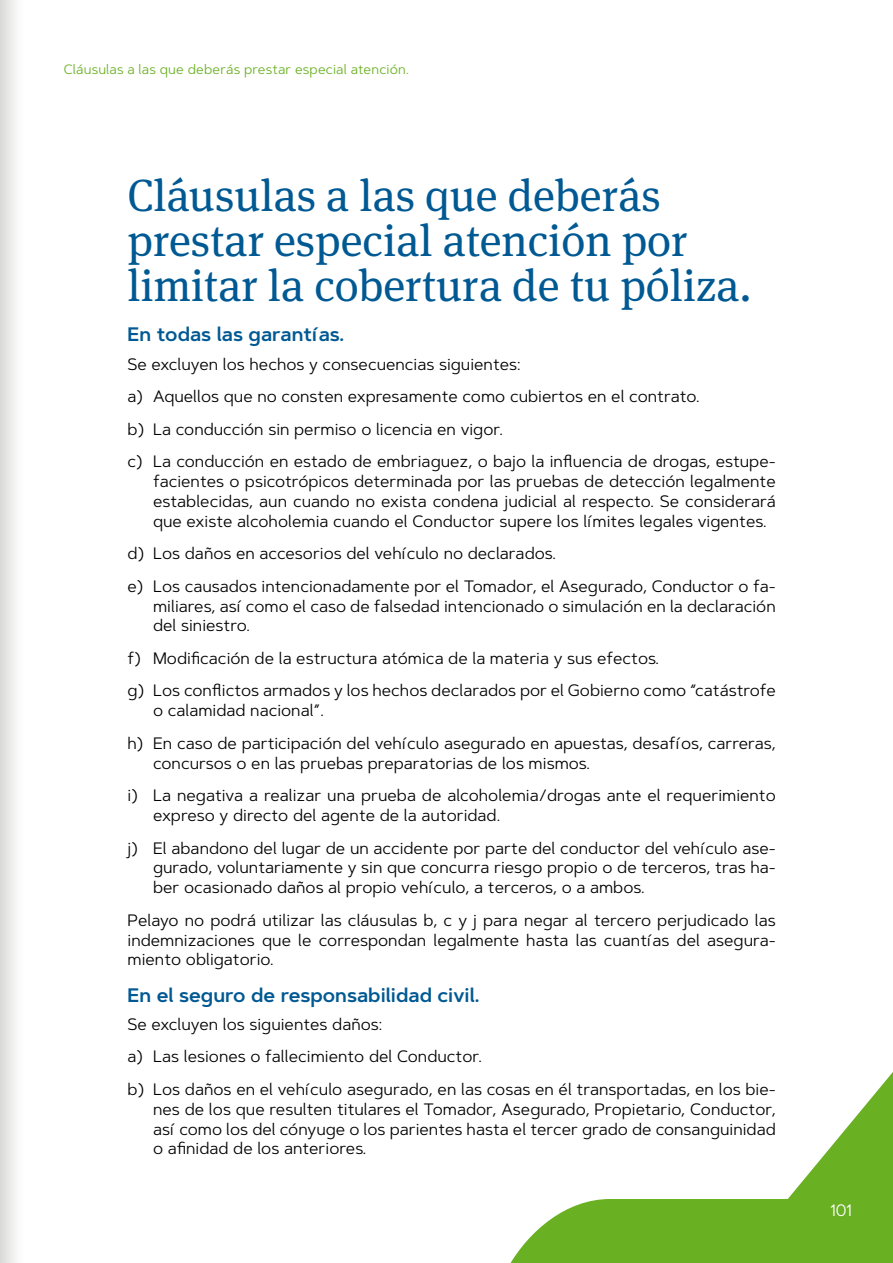
<style>
.page{position:relative;width:893px;height:1263px;background:#fff}
.page>*{position:absolute;margin:0;border:0;box-sizing:border-box;transform-origin:0 0}
.T1{font:45px/45px "Meta Serif Pro";color:#005993}
.T2{font:600 19.5px "Artegra Sans";color:#005993}
.Base{font:16.5px/19.8px "Artegra Sans";color:#000;text-align:justify}
.t1{font:16.5px "Artegra Sans";color:#fff}
.t2{font:13.5px "Artegra Sans";letter-spacing:.015em;color:#6ab023}
</style>
<div class="page">
<svg style="left:510px;top:1072px;width:383px;height:191px"></svg>
<div style="left:0;top:0;width:40px;height:1263px;background:linear-gradient(to right,#e3e2e2,#fff)"></div>
<p class="t2" style="left:64px;top:60px;width:347px">Cláusulas a las que deberás prestar especial atención.</p>
<p class="T1" style="left:128px;top:170px;width:626px">Cláusulas a las que deberás prestar especial atención por limitar la cobertura de tu póliza.</p>
<p class="T2" style="left:128px;top:320px;width:218px">En todas las garantías.</p>
<p class="Base" style="left:128px;top:353px;width:395px">Se excluyen los hechos y consecuencias siguientes:</p>
<p class="Base" style="left:128px;top:386px;width:573px">a) Aquellos que no consten expresamente como cubiertos en el contrato.</p>
<p class="Base" style="left:128px;top:419px;width:377px">b) La conducción sin permiso o licencia en vigor.</p>
<p class="Base" style="left:153px;top:451px;width:624px;text-indent:-26px">c) La conducción en estado de embriaguez, o bajo la influencia de drogas, estupe&shy;facientes o psicotrópicos determinada por las pruebas de detección legalmente establecidas, aun cuando no exista condena judicial al respecto. Se considerará que existe alcoholemia cuando el Conductor supere los límites legales vigentes.</p>
<p class="Base" style="left:128px;top:543px;width:430px">d) Los daños en accesorios del vehículo no declarados.</p>
<p class="Base" style="left:153px;top:576px;width:624px;text-indent:-26px">e) Los causados intencionadamente por el Tomador, el Asegurado, Conductor o fa&shy;miliares, así como el caso de falsedad intencionado o simulación en la declaración del siniestro.</p>
<p class="Base" style="left:128px;top:648px;width:533px">f) Modificación de la estructura atómica de la materia y sus efectos.</p>
<p class="Base" style="left:153px;top:680px;width:624px;text-indent:-26px">g) Los conflictos armados y los hechos declarados por el Gobierno como “catástrofe o calamidad nacional”.</p>
<p class="Base" style="left:153px;top:733px;width:624px;text-indent:-26px">h) En caso de participación del vehículo asegurado en apuestas, desafíos, carreras, concursos o en las pruebas preparatorias de los mismos.</p>
<p class="Base" style="left:153px;top:785px;width:624px;text-indent:-26px">i) La negativa a realizar una prueba de alcoholemia/drogas ante el requerimiento expreso y directo del agente de la autoridad.</p>
<p class="Base" style="left:153px;top:837px;width:624px;text-indent:-26px">j) El abandono del lugar de un accidente por parte del conductor del vehículo ase&shy;gurado, voluntariamente y sin que concurra riesgo propio o de terceros, tras ha&shy;ber ocasionado daños al propio vehículo, a terceros, o a ambos.</p>
<p class="Base" style="left:128px;top:910px;width:650px">Pelayo no podrá utilizar las cláusulas b, c y j para negar al tercero perjudicado las indemnizaciones que le correspondan legalmente hasta las cuantías del asegura&shy;miento obligatorio.</p>
<p class="T2" style="left:128px;top:980px;width:354px">En el seguro de responsabilidad civil.</p>
<p class="Base" style="left:128px;top:1014px;width:256px">Se excluyen los siguientes daños:</p>
<p class="Base" style="left:128px;top:1046px;width:356px">a) Las lesiones o fallecimiento del Conductor.</p>
<p class="Base" style="left:153px;top:1079px;width:624px;text-indent:-26px">b) Los daños en el vehículo asegurado, en las cosas en él transportadas, en los bie&shy;nes de los que resulten titulares el Tomador, Asegurado, Propietario, Conductor, así como los del cónyuge o los parientes hasta el tercer grado de consanguinidad o afinidad de los anteriores.</p>
<p class="t1" style="left:831px;top:1198px;width:23px">101</p>
</div>
